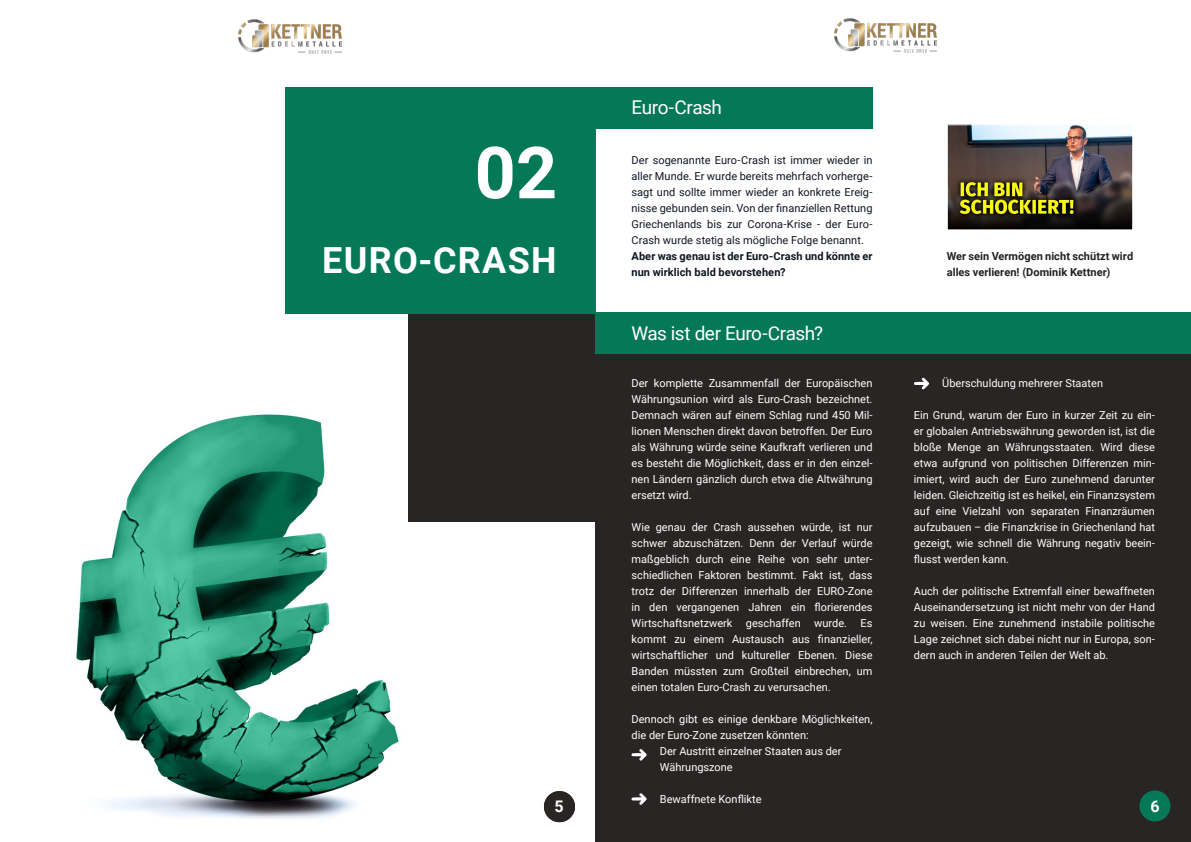
<style>
.page{position:relative;width:1191px;height:842px;background:#fff}
.page>*{position:absolute;margin:0;border:0;box-sizing:border-box;transform-origin:0 0}
.t1{font:700 72px "Roboto";color:#fff}
.t2{font:700 36px "Roboto";letter-spacing:.035em;color:#fff}
.t3{font:19px "Roboto";letter-spacing:-.025em;color:#fff}
.t4{font:700 16px "Roboto";color:#fff}
.t5{font:11px/16px "Roboto";color:#fff;text-align:justify}
.t6{font:11px/16px "Roboto";color:#101620;text-align:justify}
.t7{font:700 11px/16px "Roboto";letter-spacing:.005em;color:#101620}
.t8{font:700 11px/16px "Roboto";letter-spacing:.005em;color:#231f20}
</style>
<div class="page">
<img style="left:76px;top:414px;width:324px;height:405px">
<div style="left:408px;top:91px;width:187px;height:431px;background:#292524"></div>
<div style="left:285px;top:87px;width:310px;height:227px;background:#047857"></div>
<img style="left:239px;top:20px;width:102px;height:34px">
<div style="left:544px;top:791px;width:31px;height:31px;background:#292524;border-radius:50%"></div>
<div style="left:595px;top:344px;width:596px;height:498px;background:#292524"></div>
<div style="left:595px;top:87px;width:277px;height:42px;background:#047857"></div>
<div style="left:595px;top:312px;width:596px;height:42px;background:#047857"></div>
<img style="left:834px;top:19px;width:102px;height:34px">
<div style="left:1139px;top:790px;width:31px;height:31px;background:#047857;border-radius:50%"></div>
<img style="left:948px;top:126px;width:183px;height:102px">
<div style="left:946px;top:124px;width:187px;height:106px;border:1px solid #fff"></div>
<svg style="left:631px;top:749px;width:16px;height:12px"></svg>
<svg style="left:631px;top:793px;width:16px;height:12px"></svg>
<svg style="left:914px;top:378px;width:15px;height:12px"></svg>
<p class="t1" style="left:474px;top:122px;width:84px">02</p>
<p class="t2" style="left:322px;top:235px;width:236px">EURO-CRASH</p>
<p class="t4" style="left:554px;top:795px;width:11px">5</p>
<p class="t3" style="left:631px;top:94px;width:92px">Euro-Crash</p>
<p class="t6" style="left:631px;top:152px;width:242px">Der sogenannte Euro-Crash ist immer wieder in aller Munde. Er wurde bereits mehrfach vorherge&shy;sagt und sollte immer wieder an konkrete Ereig&shy;nisse gebunden sein. Von der finanziellen Rettung Griechenlands bis zur Corona-Krise - der Euro-Crash wurde stetig als mögliche Folge benannt.</p>
<p class="t7" style="left:631px;top:248px;width:242px">Aber was genau ist der Euro-Crash und könnte er nun wirklich bald bevorstehen?</p>
<p class="t3" style="left:631px;top:319px;width:193px">Was ist der Euro-Crash?</p>
<p class="t5" style="left:631px;top:375px;width:242px">Der komplette Zusammenfall der Europäischen Währungsunion wird als Euro-Crash bezeichnet.<br>Demnach wären auf einem Schlag rund 450 Mil&shy;lionen Menschen direkt davon betroffen. Der Euro als Währung würde seine Kaufkraft verlieren und es besteht die Möglichkeit, dass er in den einzel&shy;nen Ländern gänzlich durch etwa die Altwährung ersetzt wird.</p>
<p class="t5" style="left:631px;top:519px;width:242px">Wie genau der Crash aussehen würde, ist nur schwer abzuschätzen. Denn der Verlauf würde maßgeblich durch eine Reihe von sehr unter&shy;schiedlichen Faktoren bestimmt. Fakt ist, dass trotz der Differenzen innerhalb der EURO-Zone in den vergangenen Jahren ein florierendes Wirtschaftsnetzwerk geschaffen wurde. Es kommt zu einem Austausch aus finanzieller, wirtschaftlicher und kultureller Ebenen. Diese Banden müssten zum Großteil einbrechen, um einen totalen Euro-Crash zu verursachen.</p>
<p class="t5" style="left:631px;top:711px;width:242px">Dennoch gibt es einige denkbare Möglichkeiten, die der Euro-Zone zusetzen könnten:</p>
<p class="t5" style="left:660px;top:743px;width:183px">Der Austritt einzelner Staaten aus der</p>
<p class="t5" style="left:660px;top:759px;width:74px">Währungszone</p>
<p class="t5" style="left:660px;top:791px;width:103px">Bewaffnete Konflikte</p>
<p class="t8" style="left:946px;top:248px;width:188px">Wer sein Vermögen nicht schützt wird alles verlieren! (Dominik Kettner)</p>
<p class="t5" style="left:942px;top:375px;width:162px">Überschuldung mehrerer Staaten</p>
<p class="t5" style="left:914px;top:407px;width:242px">Ein Grund, warum der Euro in kurzer Zeit zu ein&shy;er globalen Antriebswährung geworden ist, ist die bloße Menge an Währungsstaaten. Wird diese etwa aufgrund von politischen Differenzen min&shy;imiert, wird auch der Euro zunehmend darunter leiden. Gleichzeitig ist es heikel, ein Finanzsystem auf eine Vielzahl von separaten Finanzräumen aufzubauen – die Finanzkrise in Griechenland hat gezeigt, wie schnell die Währung negativ beein&shy;flusst werden kann.</p>
<p class="t5" style="left:914px;top:583px;width:242px">Auch der politische Extremfall einer bewaffneten Auseinandersetzung ist nicht mehr von der Hand zu weisen. Eine zunehmend instabile politische Lage zeichnet sich dabei nicht nur in Europa, son&shy;dern auch in anderen Teilen der Welt ab.</p>
<p class="t4" style="left:1150px;top:795px;width:11px">6</p>
</div>
